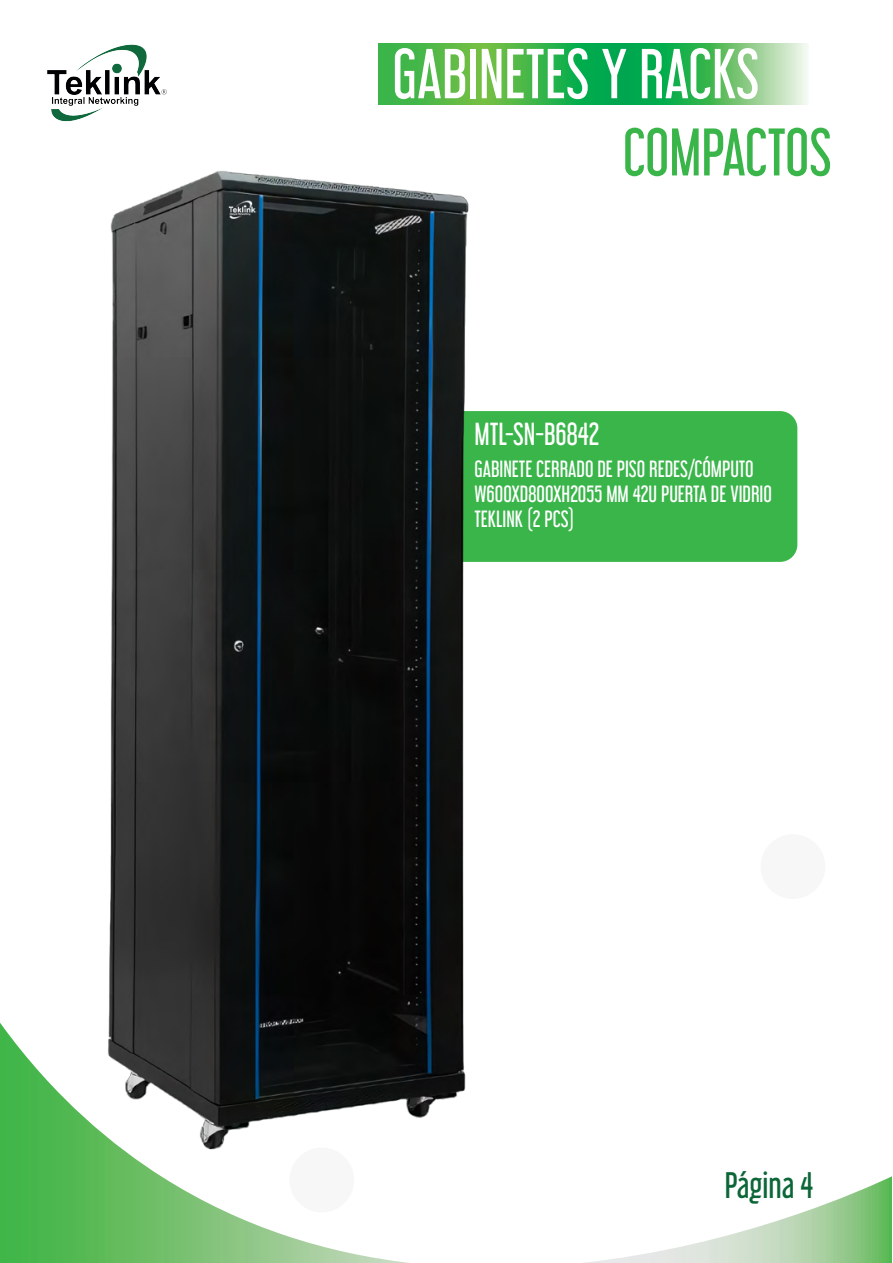
<style>
.page{position:relative;width:893px;height:1263px;background:#fff}
.page>*{position:absolute;margin:0;border:0;box-sizing:border-box;transform-origin:0 0}
.t1{font:63px "Libel Suit Rg";color:#fff}
.t2{font:60px "Libel Suit Rg";letter-spacing:-.005em;color:#3ab54a}
.t3{font:33px "Libel Suit Rg";color:#0c6638}
.t4{font:28.5px "Libel Suit Rg";color:#fff}
.t5{font:21px/25.2px "Libel Suit Rg";color:#fff}
</style>
<div class="page">
<div style="left:761px;top:834px;width:64px;height:65px;background:#f7f7f7;border-radius:50%"></div>
<svg style="left:0;top:1029px;width:892px;height:234px"></svg>
<img style="left:0;top:1023px;width:5px;height:23px">
<div style="left:416px;top:411px;width:381px;height:151px;background:#3ab54a;border-radius:17px"></div>
<img style="left:47px;top:44px;width:120px;height:78px">
<img style="left:81px;top:170px;width:416px;height:983px">
<svg style="left:378px;top:43px;width:430px;height:61px;background:#49ba5b"></svg>
<h1 class="t1" style="left:392px;top:22px;width:369px">GABINETES Y RACKS</h1>
<h2 class="t2" style="left:623px;top:103px;width:211px">COMPACTOS</h2>
<h3 class="t4" style="left:474px;top:411px;width:126px">MTL-SN-B6842</h3>
<p class="t5" style="left:474px;top:454px;width:299px">GABINETE CERRADO DE PISO REDES/CÓMPUTO<br>W600XD800XH2055 MM 42U PUERTA DE VIDRIO<br>TEKLINK (2 PCS)</p>
<h3 class="t3" style="left:725px;top:1158px;width:90px">Página 4</h3>
</div>
